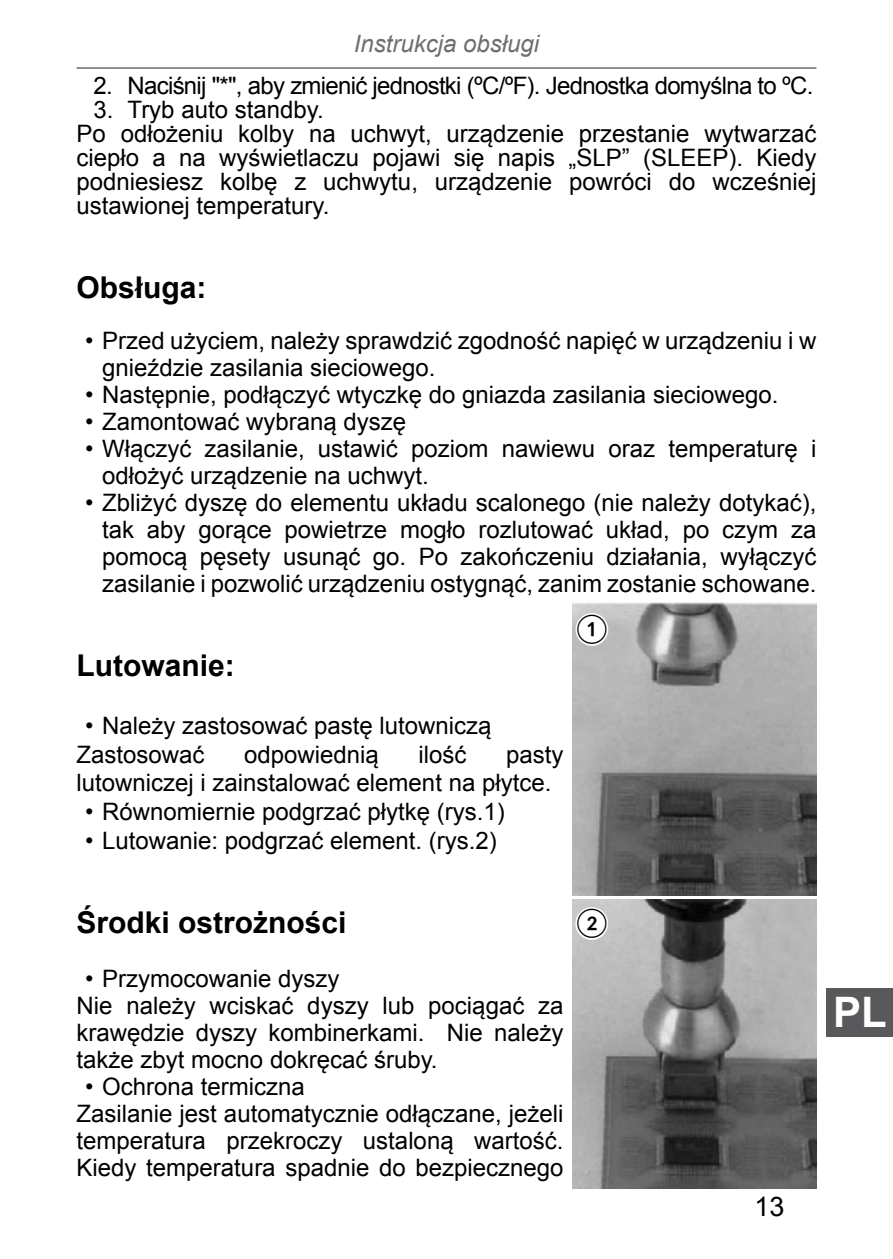
<style>
.page{position:relative;width:893px;height:1259px;background:#fff}
.page>*{position:absolute;margin:0;border:0;box-sizing:border-box;transform-origin:0 0}
.t1{font:700 42px "Arial";color:#fff}
.t2{font:700 30px "Arial";color:#000}
.t3{font:30px "Carlito";color:#000}
.t4{font:27px "Arial";color:#000}
.t5{font:24px/27px "Arial";color:#000}
.t6{font:24px "Arial";letter-spacing:-.03em;color:#000}
.t7{font:italic 24px "Arial";color:#6d6e70}
</style>
<div class="page">
<div style="left:827px;top:988px;width:66px;height:48px;background:#59595b"></div>
<hr style="left:77px;top:67px;width:739px;height:2px;background:#6d6e70">
<svg style="left:348px;top:67px;width:200px;height:2px"></svg>
<img style="left:572px;top:603px;width:244px;height:292px">
<div style="left:576px;top:613px;width:32px;height:33px;background:#fff;border-radius:50%"></div>
<img style="left:572px;top:899px;width:244px;height:289px">
<div style="left:575px;top:907px;width:33px;height:33px;background:#fff;border-radius:50%"></div>
<p class="t7" style="left:354px;top:28px;width:187px">Instrukcja obsługi</p>
<p class="t6" style="left:94px;top:70px;width:721px">2. Naciśnij "*", aby zmienić jednostki (ºC/ºF). Jednostka domyślna to ºC.</p>
<p class="t5" style="left:76px;top:98px;width:741px;line-height:24px;text-indent:17px">3. Tryb auto standby.<br>Po odłożeniu kolby na uchwyt, urządzenie przestanie wytwarzać ciepło a na wyświetlaczu pojawi się napis „SLP” (SLEEP). Kiedy podniesiesz kolbę z uchwytu, urządzenie powróci do wcześniej ustawionej temperatury.</p>
<p class="t2" style="left:77px;top:267px;width:132px">Obsługa:</p>
<p class="t5" style="left:102px;top:327px;width:716px;text-indent:-17px">• Przed użyciem, należy sprawdzić zgodność napięć w urządzeniu i w gnieździe zasilania sieciowego.</p>
<p class="t5" style="left:85px;top:381px;width:695px">• Następnie, podłączyć wtyczkę do gniazda zasilania sieciowego.</p>
<p class="t5" style="left:85px;top:408px;width:323px">• Zamontować wybraną dyszę</p>
<p class="t5" style="left:102px;top:435px;width:716px;text-indent:-17px">• Włączyć zasilanie, ustawić poziom nawiewu oraz temperaturę i odłożyć urządzenie na uchwyt.</p>
<p class="t5" style="left:102px;top:489px;width:716px;text-align:justify;text-indent:-17px">• Zbliżyć dyszę do elementu układu scalonego (nie należy dotykać), tak aby gorące powietrze mogło rozlutować układ, po czym za pomocą pęsety usunąć go. Po zakończeniu działania, wyłączyć zasilanie i pozwolić urządzeniu ostygnąć, zanim zostanie schowane.</p>
<p class="t2" style="left:77px;top:645px;width:160px">Lutowanie:</p>
<p class="t5" style="left:77px;top:711px;width:416px;line-height:28.8px;text-indent:8px">• Należy zastosować pastę lutowniczą<br>Zastosować</p>
<p class="t5" style="left:244px;top:741px;width:136px">odpowiednią</p>
<p class="t5" style="left:418px;top:741px;width:49px">ilość</p>
<p class="t5" style="left:77px;top:740px;width:488px;line-height:28.8px;text-indent:430px">pasty lutowniczej i zainstalować element na płytce.</p>
<p class="t5" style="left:85px;top:798px;width:421px">• Równomiernie podgrzać płytkę (rys.1)</p>
<p class="t5" style="left:85px;top:827px;width:413px">• Lutowanie: podgrzać element. (rys.2)</p>
<p class="t3" style="left:572px;top:609px;width:41px">①</p>
<p class="t2" style="left:77px;top:902px;width:272px">Środki ostrożności</p>
<p class="t5" style="left:77px;top:965px;width:488px;text-indent:8px">• Przymocowanie dyszy<br>Nie należy wciskać dyszy lub pociągać za krawędzie dyszy kombinerkami. Nie należy także zbyt mocno dokręcać śruby.</p>
<p class="t5" style="left:77px;top:1073px;width:488px;text-indent:8px">• Ochrona termiczna<br>Zasilanie jest automatycznie odłączane, jeżeli temperatura przekroczy ustaloną wartość.<br>Kiedy temperatura spadnie do bezpiecznego</p>
<p class="t3" style="left:572px;top:902px;width:41px">②</p>
<h1 class="t1" style="left:833px;top:984px;width:55px">PL</h1>
<p class="t4" style="left:754px;top:1189px;width:32px">13</p>
</div>
